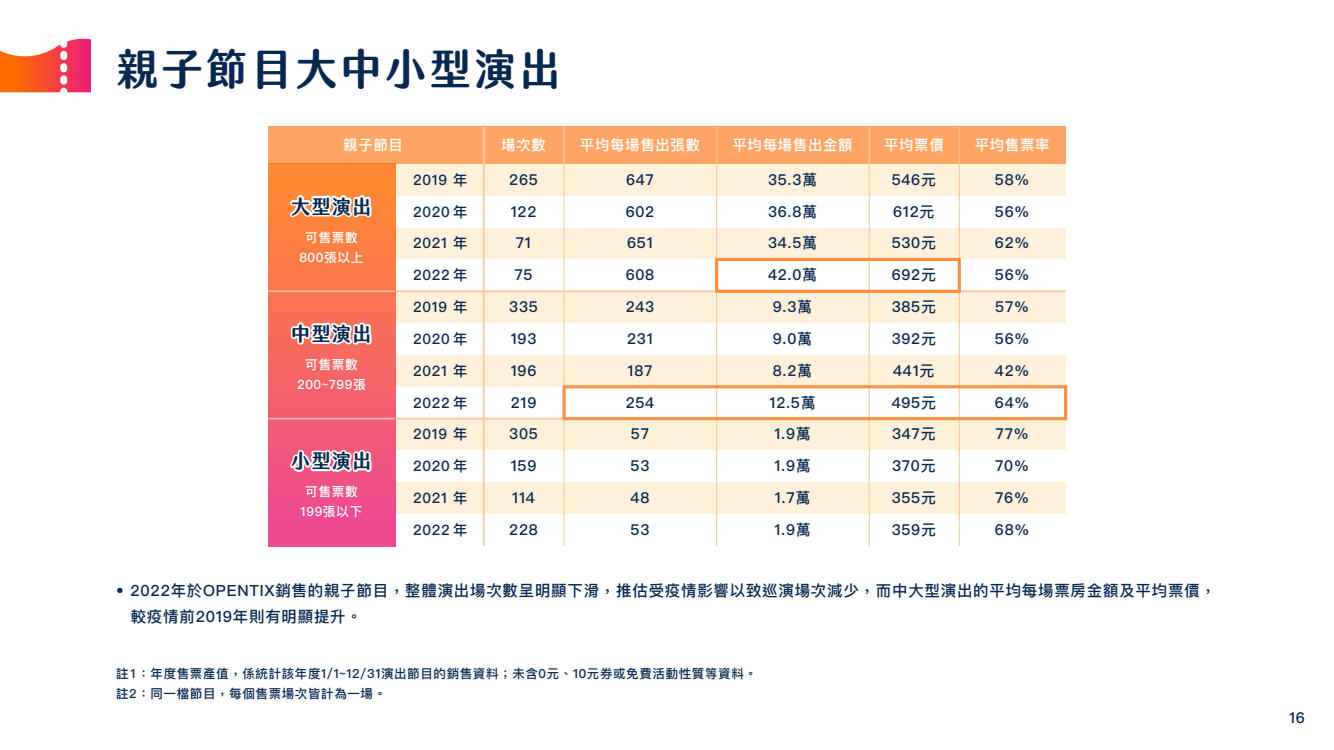
<style>
.page{position:relative;width:1334px;height:750px;background:#fff}
.page>*{position:absolute;margin:0;border:0;box-sizing:border-box;transform-origin:0 0}
.t1{font:42.56px "jf jinxuanlatte 1.0 bold";letter-spacing:.05em;color:#062850}
.t2{font:19.5px "jf jinxuanlatte 1.0 bold";letter-spacing:.05em;color:#062850}
.t3{font:500 15.44px/25.8px "Ping Fang TC";letter-spacing:.05em;color:#062850}
.t4{font:500 15px/31.9px "Ping Fang TC";letter-spacing:.05em;color:#062850;text-align:center}
.t5{font:500 14.38px "Ping Fang TC";letter-spacing:.05em;color:#062850}
.t6{font:500 14.38px "Ping Fang TC";letter-spacing:.05em;color:#fff}
.t7{font:500 12.75px/19.9px "Ping Fang TC";letter-spacing:.05em;color:#fff;text-align:center}
.t8{font:500 12.5px/20px "Ping Fang TC";letter-spacing:.05em;color:#062850}
</style>
<div class="page">
<svg style="left:0;top:39px;width:91px;height:53px"></svg>
<div style="left:395px;top:164px;width:89px;height:32px;background:#fff0d9"></div>
<div style="left:395px;top:228px;width:89px;height:31px;background:#fff0d9"></div>
<div style="left:395px;top:291px;width:89px;height:32px;background:#fff0d9"></div>
<div style="left:395px;top:355px;width:89px;height:32px;background:#fff0d9"></div>
<div style="left:395px;top:419px;width:89px;height:32px;background:#fff0d9"></div>
<div style="left:395px;top:482px;width:89px;height:32px;background:#fff0d9"></div>
<div style="left:716px;top:164px;width:153px;height:32px;background:#fff0d9"></div>
<div style="left:716px;top:228px;width:153px;height:31px;background:#fff0d9"></div>
<div style="left:716px;top:291px;width:153px;height:32px;background:#fff0d9"></div>
<div style="left:716px;top:355px;width:153px;height:32px;background:#fff0d9"></div>
<div style="left:716px;top:419px;width:153px;height:32px;background:#fff0d9"></div>
<div style="left:716px;top:482px;width:153px;height:32px;background:#fff0d9"></div>
<div style="left:716px;top:127px;width:153px;height:37px;background:#ffa666"></div>
<div style="left:564px;top:164px;width:152px;height:32px;background:#fff0d9"></div>
<div style="left:564px;top:228px;width:152px;height:31px;background:#fff0d9"></div>
<div style="left:564px;top:291px;width:152px;height:32px;background:#fff0d9"></div>
<div style="left:564px;top:355px;width:152px;height:32px;background:#fff0d9"></div>
<div style="left:564px;top:419px;width:152px;height:32px;background:#fff0d9"></div>
<div style="left:564px;top:482px;width:152px;height:32px;background:#fff0d9"></div>
<div style="left:564px;top:127px;width:152px;height:37px;background:#ffa666"></div>
<div style="left:869px;top:164px;width:90px;height:32px;background:#fff0d9"></div>
<div style="left:869px;top:228px;width:90px;height:31px;background:#fff0d9"></div>
<div style="left:869px;top:291px;width:90px;height:32px;background:#fff0d9"></div>
<div style="left:869px;top:355px;width:90px;height:32px;background:#fff0d9"></div>
<div style="left:869px;top:419px;width:90px;height:32px;background:#fff0d9"></div>
<div style="left:869px;top:482px;width:90px;height:32px;background:#fff0d9"></div>
<div style="left:869px;top:127px;width:90px;height:37px;background:#ffa666"></div>
<div style="left:484px;top:164px;width:80px;height:32px;background:#fff0d9"></div>
<div style="left:484px;top:228px;width:80px;height:31px;background:#fff0d9"></div>
<div style="left:484px;top:291px;width:80px;height:32px;background:#fff0d9"></div>
<div style="left:484px;top:355px;width:80px;height:32px;background:#fff0d9"></div>
<div style="left:484px;top:419px;width:80px;height:32px;background:#fff0d9"></div>
<div style="left:484px;top:482px;width:80px;height:32px;background:#fff0d9"></div>
<div style="left:484px;top:127px;width:80px;height:37px;background:#ffa666"></div>
<div style="left:268px;top:127px;width:216px;height:37px;background:#ffa666"></div>
<div style="left:959px;top:164px;width:106px;height:32px;background:#fff0d9"></div>
<div style="left:959px;top:228px;width:106px;height:31px;background:#fff0d9"></div>
<div style="left:959px;top:291px;width:106px;height:32px;background:#fff0d9"></div>
<div style="left:959px;top:355px;width:106px;height:32px;background:#fff0d9"></div>
<div style="left:959px;top:419px;width:106px;height:32px;background:#fff0d9"></div>
<div style="left:959px;top:482px;width:106px;height:32px;background:#fff0d9"></div>
<div style="left:959px;top:127px;width:106px;height:37px;background:#ffa666"></div>
<hr style="left:716px;top:164px;width:1px;height:382px;background:#ffc8a1">
<hr style="left:716px;top:127px;width:1px;height:37px;background:#fff">
<hr style="left:563px;top:164px;width:1px;height:382px;background:#ffc8a1">
<hr style="left:564px;top:127px;width:1px;height:37px;background:#ffc196">
<hr style="left:563px;top:127px;width:1px;height:37px;background:#fff">
<hr style="left:868px;top:164px;width:1px;height:382px;background:#ffc8a1">
<hr style="left:869px;top:127px;width:1px;height:37px;background:#ffcaa5">
<hr style="left:868px;top:127px;width:1px;height:37px;background:#fff">
<hr style="left:958px;top:164px;width:1px;height:382px;background:#ffc8a1">
<hr style="left:959px;top:127px;width:1px;height:37px;background:#ffb988">
<hr style="left:958px;top:127px;width:1px;height:37px;background:#fff">
<hr style="left:395px;top:290px;width:670px;height:2px;background:#ffc8a1">
<hr style="left:395px;top:418px;width:670px;height:2px;background:#ffc8a1">
<hr style="left:483px;top:164px;width:1px;height:382px;background:#ffc8a1">
<div style="left:268px;top:164px;width:127px;height:382px;background:linear-gradient(to bottom,#ff8d2c,#ed4697)"></div>
<hr style="left:268px;top:290px;width:127px;height:2px;background:#fff">
<hr style="left:268px;top:418px;width:127px;height:2px;background:#fff">
<svg style="left:287px;top:187px;width:109px;height:34px"></svg>
<svg style="left:289px;top:320px;width:107px;height:28px"></svg>
<svg style="left:286px;top:447px;width:139px;height:28px"></svg>
<hr style="left:484px;top:127px;width:1px;height:37px;background:#ffc59b">
<hr style="left:483px;top:127px;width:1px;height:37px;background:#fff">
<div style="left:715px;top:258px;width:245px;height:35px;border:3px solid #ff8e3e"></div>
<div style="left:562px;top:385px;width:505px;height:35px;border:3px solid #ff8e3e"></div>
<hr style="left:0;top:749px;width:69px;height:1px;background:#606060">
<h1 class="t1" style="left:116px;top:45px;width:447px">親子節目大中小型演出</h1>
<p class="t6" style="left:343px;top:136px;width:61px">親子節目</p>
<p class="t2" style="left:291px;top:195px;width:82px">大型演出</p>
<p class="t7" style="left:299px;top:227px;width:66px">可售票數<br>800張以上</p>
<p class="t2" style="left:291px;top:323px;width:82px">中型演出</p>
<p class="t7" style="left:297px;top:354px;width:70px">可售票數<br>200~799張</p>
<p class="t2" style="left:291px;top:450px;width:82px">小型演出</p>
<p class="t7" style="left:300px;top:482px;width:63px">可售票數<br>199張以下</p>
<p class="t5" style="left:413px;top:171px;width:56px">2019 年</p>
<p class="t5" style="left:413px;top:203px;width:56px">2020 年</p>
<p class="t5" style="left:413px;top:234px;width:56px">2021 年</p>
<p class="t5" style="left:413px;top:266px;width:56px">2022 年</p>
<p class="t5" style="left:413px;top:298px;width:56px">2019 年</p>
<p class="t5" style="left:413px;top:330px;width:56px">2020 年</p>
<p class="t5" style="left:413px;top:362px;width:56px">2021 年</p>
<p class="t5" style="left:413px;top:394px;width:56px">2022 年</p>
<p class="t5" style="left:413px;top:425px;width:56px">2019 年</p>
<p class="t5" style="left:413px;top:457px;width:56px">2020 年</p>
<p class="t5" style="left:413px;top:489px;width:56px">2021 年</p>
<p class="t5" style="left:413px;top:521px;width:56px">2022 年</p>
<p class="t6" style="left:501px;top:136px;width:46px">場次數</p>
<p class="t6" style="left:580px;top:136px;width:122px">平均每場售出張數</p>
<p class="t6" style="left:732px;top:136px;width:122px">平均每場售出金額</p>
<p class="t6" style="left:884px;top:136px;width:61px">平均票價</p>
<p class="t6" style="left:974px;top:136px;width:76px">平均售票率</p>
<p class="t4" style="left:509px;top:163px;width:30px">265<br>122<br>71<br>75<br>335<br>193<br>196<br>219<br>305<br>159<br>114<br>228</p>
<p class="t4" style="left:768px;top:163px;width:51px">35.3萬<br>36.8萬<br>34.5萬<br>42.0萬<br>9.3萬<br>9.0萬<br>8.2萬<br>12.5萬<br>1.9萬<br>1.9萬<br>1.7萬<br>1.9萬</p>
<p class="t4" style="left:625px;top:163px;width:30px">647<br>602<br>651<br>608<br>243<br>231<br>187<br>254<br>57<br>53<br>48<br>53</p>
<p class="t4" style="left:891px;top:163px;width:46px;text-align:justify">546元612元530元692元385元392元441元495元347元370元355元359元</p>
<p class="t4" style="left:994px;top:163px;width:36px;text-align:justify">58% 56% 62% 56% 57% 56% 42% 64% 77% 70% 76% 68%</p>
<p class="t3" style="left:131px;top:578px;width:1086px;text-indent:-15px">• 2022年於OPENTIX銷售的親子節目，整體演出場次數呈明顯下滑，推估受疫情影響以致巡演場次減少，而中大型演出的平均每場票房金額及平均票價，較疫情前2019年則有明顯提升。</p>
<p class="t8" style="left:116px;top:663px;width:642px">註1：年度售票產值，係統計該年度1/1~12/31演出節目的銷售資料；未含0元、10元券或免費活動性質等資料。註2：同一檔節目，每個售票場次皆計為一場。</p>
<p class="t4" style="left:1288px;top:701px;width:17px">16</p>
</div>
